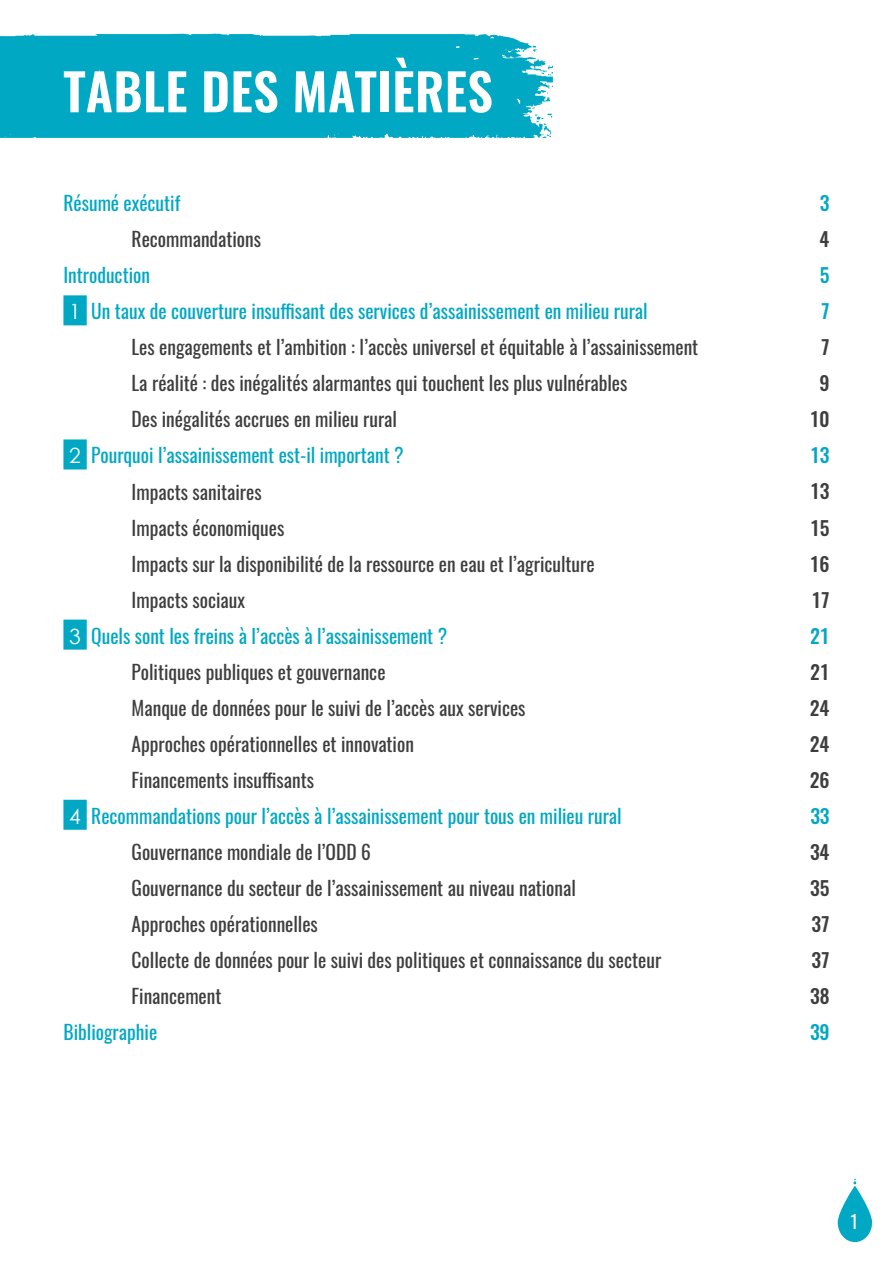
<style>
.page{position:relative;width:893px;height:1263px;background:#fff}
.page>*{position:absolute;margin:0;border:0;box-sizing:border-box;transform-origin:0 0}
.t1{font:600 50.55px "Oswald";letter-spacing:.01em;color:#fff}
.t2{font:19.5px "Oswald";color:#3e3e3f}
.t3{font:19.5px "Oswald";color:#00a8c3}
.t4{font:500 19.5px/36px "Oswald";color:#3e3e3f;text-align:justify}
.t5{font:500 19.5px/36px "Oswald";color:#00a8c3}
.t6{font:18px "Oswald";color:#fff}
.s1{font-family:"Century Gothic";font-size:21px;color:#fff}
</style>
<div class="page">
<svg style="left:837px;top:1178px;width:34px;height:63px"></svg>
<svg style="left:0;top:33px;width:552px;height:106px;background:#0fadc6"></svg>
<div style="left:63px;top:295px;width:24px;height:30px;background:#00a8c3"></div>
<div style="left:63px;top:439px;width:24px;height:30px;background:#00a8c3"></div>
<div style="left:63px;top:619px;width:24px;height:30px;background:#00a8c3"></div>
<div style="left:63px;top:799px;width:24px;height:30px;background:#00a8c3"></div>
<h1 class="t1" style="left:63px;top:56px;width:431px">TABLE DES MATIÈRES</h1>
<p class="t3" style="left:63px;top:190px;width:118px">résumé exécutif</p>
<p class="t2" style="left:131px;top:226px;width:131px">recommandations</p>
<p class="t3" style="left:63px;top:262px;width:88px">introduction</p>
<p class="t3" style="left:69px;top:298px;width:579px"><span class="s1">1</span> un taux de couverture insuffisant des services d’assainissement en milieu rural</p>
<p class="t2" style="left:131px;top:334px;width:568px">les engagements et l’ambition : l’accès universel et équitable à l’assainissement</p>
<p class="t2" style="left:131px;top:370px;width:497px">la réalité : des inégalités alarmantes qui touchent les plus vulnérables</p>
<p class="t2" style="left:131px;top:406px;width:267px">des inégalités accrues en milieu rural</p>
<p class="t3" style="left:69px;top:442px;width:336px"><span class="s1">2</span> pourquoi l’assainissement est-il important ?</p>
<p class="t2" style="left:131px;top:478px;width:131px">impacts sanitaires</p>
<p class="t2" style="left:131px;top:514px;width:154px">impacts économiques</p>
<p class="t2" style="left:131px;top:550px;width:464px">impacts sur la disponibilité de la ressource en eau et l’agriculture</p>
<p class="t2" style="left:131px;top:586px;width:115px">impacts sociaux</p>
<p class="t3" style="left:69px;top:622px;width:379px"><span class="s1">3</span> quels sont les freins à l’accès à l’assainissement ?</p>
<p class="t2" style="left:131px;top:658px;width:255px">politiques publiques et gouvernance</p>
<p class="t2" style="left:131px;top:694px;width:395px">manque de données pour le suivi de l’accès aux services</p>
<p class="t2" style="left:131px;top:730px;width:284px">approches opérationnelles et innovation</p>
<p class="t2" style="left:131px;top:766px;width:184px">financements insuffisants</p>
<p class="t3" style="left:69px;top:802px;width:553px"><span class="s1">4</span> recommandations pour l’accès à l’assainissement pour tous en milieu rural</p>
<p class="t2" style="left:131px;top:838px;width:240px">Gouvernance mondiale de l’ODD 6</p>
<p class="t2" style="left:131px;top:874px;width:445px">Gouvernance du secteur de l’assainissement au niveau national</p>
<p class="t2" style="left:131px;top:910px;width:188px">Approches opérationnelles</p>
<p class="t2" style="left:131px;top:946px;width:531px">Collecte de données pour le suivi des politiques et connaissance du secteur</p>
<p class="t2" style="left:131px;top:982px;width:91px">financement</p>
<p class="t3" style="left:63px;top:1018px;width:95px">bibliographie</p>
<p class="t5" style="left:819px;top:186px;width:11px">3</p>
<p class="t4" style="left:819px;top:222px;width:11px">4</p>
<p class="t5" style="left:819px;top:258px;width:11px">5<br>7</p>
<p class="t4" style="left:809px;top:330px;width:21px;text-align:center">7<br>9<br>10</p>
<p class="t5" style="left:809px;top:438px;width:21px">13</p>
<p class="t4" style="left:809px;top:474px;width:21px">13<br>15<br>16<br>17</p>
<p class="t5" style="left:809px;top:618px;width:21px">21</p>
<p class="t4" style="left:809px;top:654px;width:21px">21<br>24<br>24<br>26</p>
<p class="t5" style="left:810px;top:798px;width:21px">33</p>
<p class="t4" style="left:809px;top:834px;width:21px">34<br>35<br>37<br>37<br>38</p>
<p class="t5" style="left:809px;top:1013px;width:21px">39</p>
<p class="t6" style="left:849px;top:1208px;width:10px">1</p>
</div>
